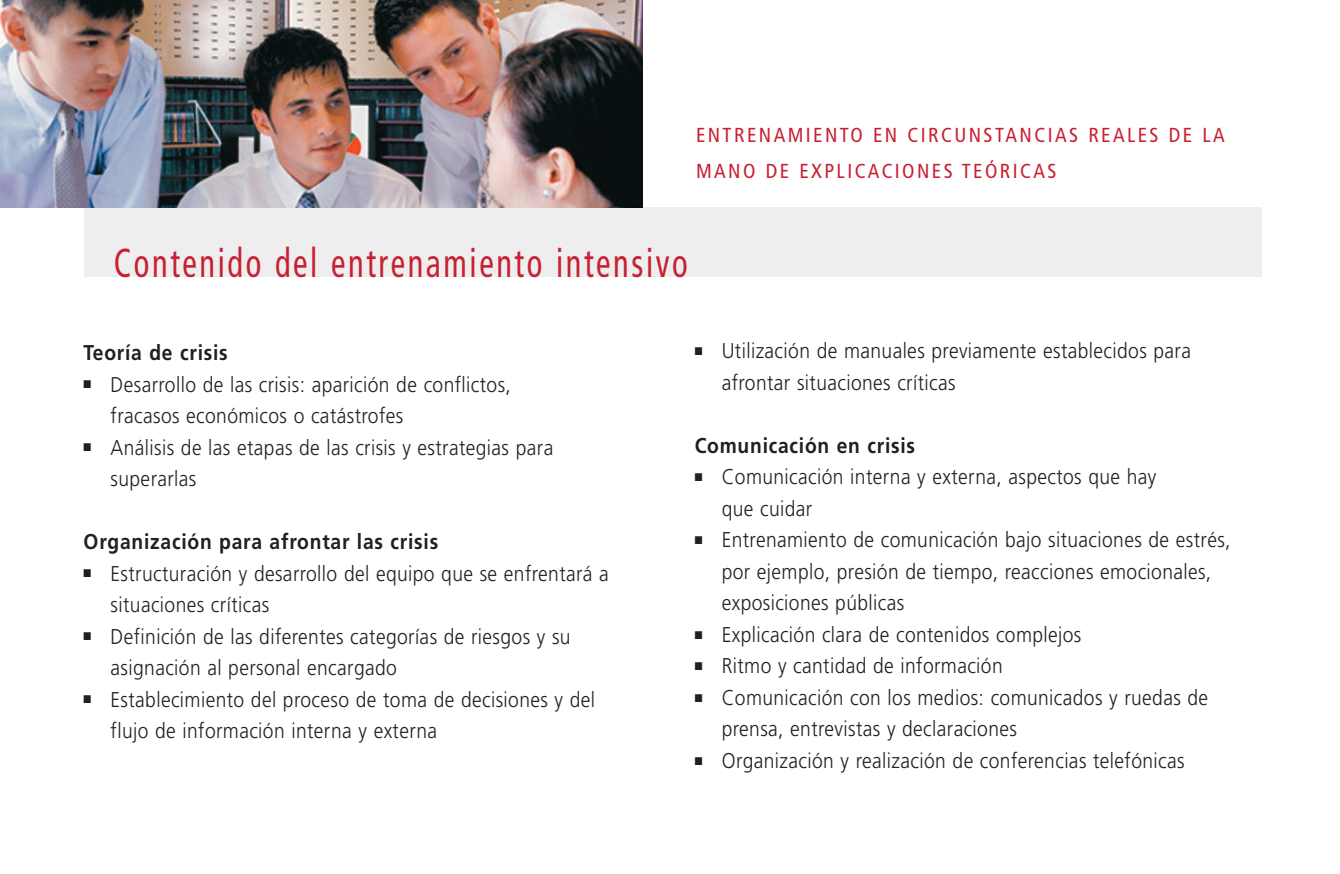
<style>
.page{position:relative;width:1340px;height:874px;background:#fff}
.page>*{position:absolute;margin:0;border:0;box-sizing:border-box;transform-origin:0 0}
.t1{font:condensed 40.5px "Frutiger";letter-spacing:.08em;color:#c82031;scale:.8 1}
.t2{font:300 21.38px/31.5px "Frutiger";letter-spacing:.02em;color:#231f20;scale:.9 1}
.t3{font:700 21.38px "Frutiger";letter-spacing:.04em;color:#231f20;scale:.9 1}
.t4{font:condensed 20.25px/36px "Frutiger";letter-spacing:.12em;color:#c82031}
</style>
<div class="page">
<div style="left:84px;top:207px;width:1177px;height:70px;background:#eeeeef"></div>
<img style="left:0;top:0;width:642px;height:207px">
<p class="t4" style="left:696px;top:117px;width:530px">ENTRENAMIENTO EN CIRCUNSTANCIAS REALES DE LA<br>MANO DE EXPLICACIONES TEÓRICAS</p>
<h1 class="t1" style="left:114px;top:239px;width:719px">Contenido del entrenamiento intensivo</h1>
<p class="t3" style="left:84px;top:340px;width:162px">Teoría de crisis</p>
<p class="t2" style="left:111px;top:368px;width:446px;text-indent:-27px">■ Desarrollo de las crisis: aparición de conflictos, fracasos económicos o catástrofes</p>
<p class="t2" style="left:111px;top:431px;width:493px;text-indent:-27px">■ Análisis de las etapas de las crisis y estrategias para superarlas</p>
<p class="t3" style="left:84px;top:529px;width:395px">Organización para afrontar las crisis</p>
<p class="t2" style="left:111px;top:557px;width:555px;text-indent:-27px">■ Estructuración y desarrollo del equipo que se enfrentará a situaciones críticas</p>
<p class="t2" style="left:111px;top:620px;width:512px;text-indent:-27px">■ Definición de las diferentes categorías de riesgos y su asignación al personal encargado</p>
<p class="t2" style="left:111px;top:683px;width:540px;text-indent:-27px">■ Establecimiento del proceso de toma de decisiones y del flujo de información interna y externa</p>
<p class="t2" style="left:721px;top:335px;width:523px;text-indent:-27px">■ Utilización de manuales previamente establecidos para afrontar situaciones críticas</p>
<p class="t3" style="left:694px;top:433px;width:246px">Comunicación en crisis</p>
<p class="t2" style="left:721px;top:461px;width:484px;text-indent:-27px">■ Comunicación interna y externa, aspectos que hay que cuidar</p>
<p class="t2" style="left:721px;top:524px;width:567px;text-indent:-27px">■ Entrenamiento de comunicación bajo situaciones de estrés, por ejemplo, presión de tiempo, reacciones emocionales, exposiciones públicas</p>
<p class="t2" style="left:694px;top:619px;width:431px">■ Explicación clara de contenidos complejos</p>
<p class="t2" style="left:694px;top:650px;width:344px">■ Ritmo y cantidad de información</p>
<p class="t2" style="left:721px;top:682px;width:542px;text-indent:-27px">■ Comunicación con los medios: comunicados y ruedas de prensa, entrevistas y declaraciones</p>
<p class="t2" style="left:694px;top:745px;width:546px">■ Organización y realización de conferencias telefónicas</p>
</div>
